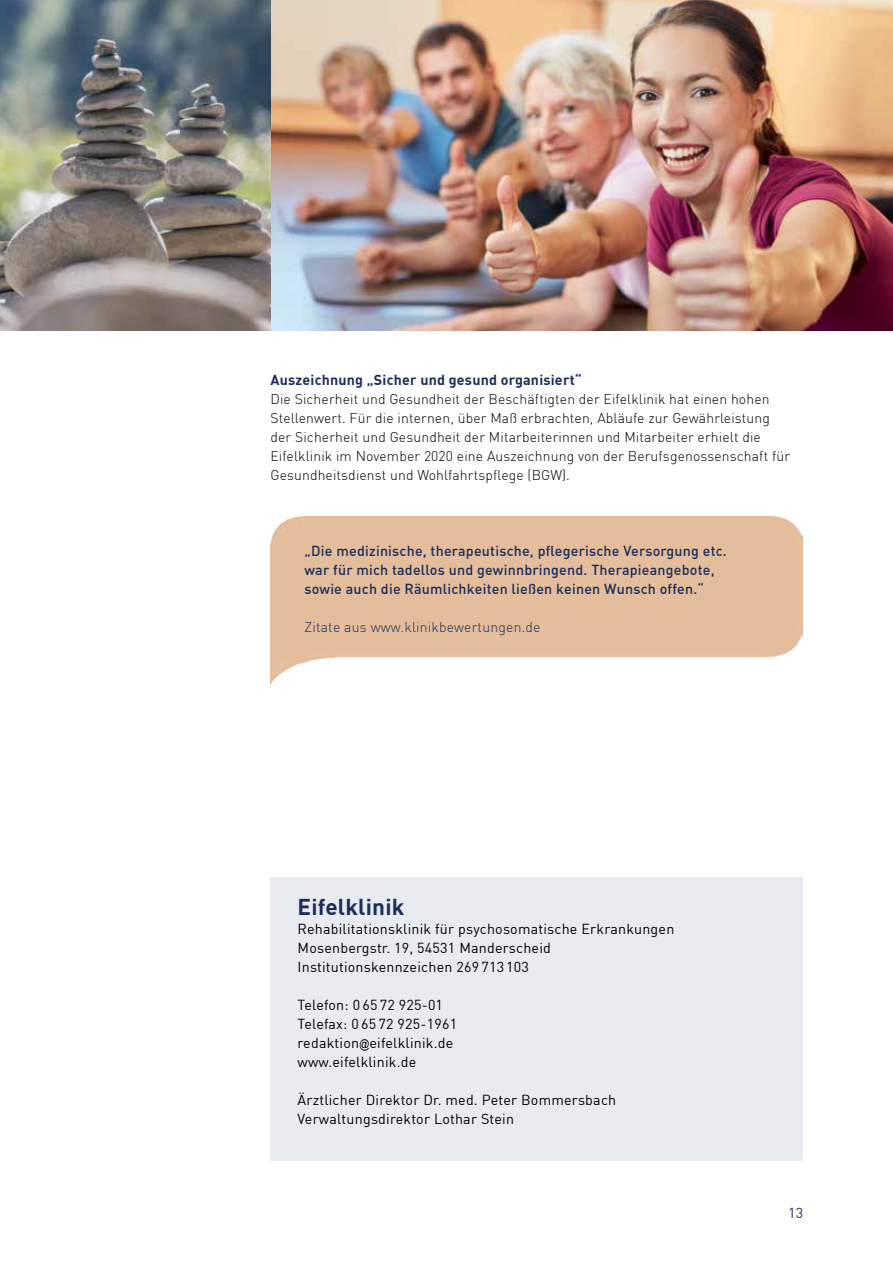
<style>
.page{position:relative;width:893px;height:1263px;background:#fff}
.page>*{position:absolute;margin:0;border:0;box-sizing:border-box;transform-origin:0 0}
.t1{font:700 22.5px "DIN";letter-spacing:.01em;color:#1c2d5a}
.t2{font:14.25px/18.9px "DIN";letter-spacing:.015em;color:#000}
.t3{font:500 14.25px/18.9px "DIN";letter-spacing:.015em;color:#1c2d5a}
.t4{font:700 14.25px "DIN";letter-spacing:.015em;color:#1c2d5a}
.t5{font:14.25px "DIN";color:#1c2d5a}
.t6{font:300 13.95px/18.9px "DIN";letter-spacing:.01em;color:#000}
.t7{font:300 13.95px "DIN";letter-spacing:.015em;color:#1c2d5a}
.s1{font-family:"Arial Narrow";font-size:12px}
</style>
<div class="page">
<div style="left:270px;top:877px;width:533px;height:284px;background:#e8ebf0"></div>
<img style="left:0;top:0;width:893px;height:331px">
<p class="t4" style="left:270px;top:371px;width:313px">Auszeichnung „Sicher und gesund organisiert“</p>
<p class="t6" style="left:270px;top:390px;width:521px">Die Sicherheit und Gesundheit der Beschäftigten der Eifelklinik hat einen hohen Stellenwert. Für die internen, über Maß erbrachten, Abläufe zur Gewährleistung der Sicherheit und Gesundheit der Mitarbeiterinnen und Mitarbeiter erhielt die Eifelklinik im November 2020 eine Auszeichnung von der Berufsgenossenschaft für Gesundheitsdienst und Wohlfahrtspflege (BGW).</p>
<p class="t3" style="left:304px;top:541px;width:424px">„Die medizinische, therapeutische, pflegerische Versorgung etc. war für mich tadellos und gewinnbringend. Therapieangebote, sowie auch die Räumlichkeiten ließen keinen Wunsch offen.“</p>
<p class="t7" style="left:304px;top:618px;width:238px">Zitate aus www.klinikbewertungen.de</p>
<h1 class="t1" style="left:298px;top:892px;width:108px">Eifelklinik</h1>
<p class="t2" style="left:298px;top:919px;width:378px">Rehabilitationsklinik für psychosomatische Erkrankungen<br>Mosenbergstr. 19, 54531 Manderscheid<br>Institutionskennzeichen 269 713 103</p>
<p class="t2" style="left:298px;top:995px;width:161px">Telefon: 0 65 72 925-01<br>Telefax: 0 65 72 925-1961 redaktion<span class="s1">@</span>eifelklinik.de www.eifelklinik.de</p>
<p class="t2" style="left:298px;top:1090px;width:320px">Ärztlicher Direktor Dr. med. Peter Bommersbach<br>Verwaltungsdirektor Lothar Stein</p>
<p class="t5" style="left:788px;top:1204px;width:17px">13</p>
</div>
